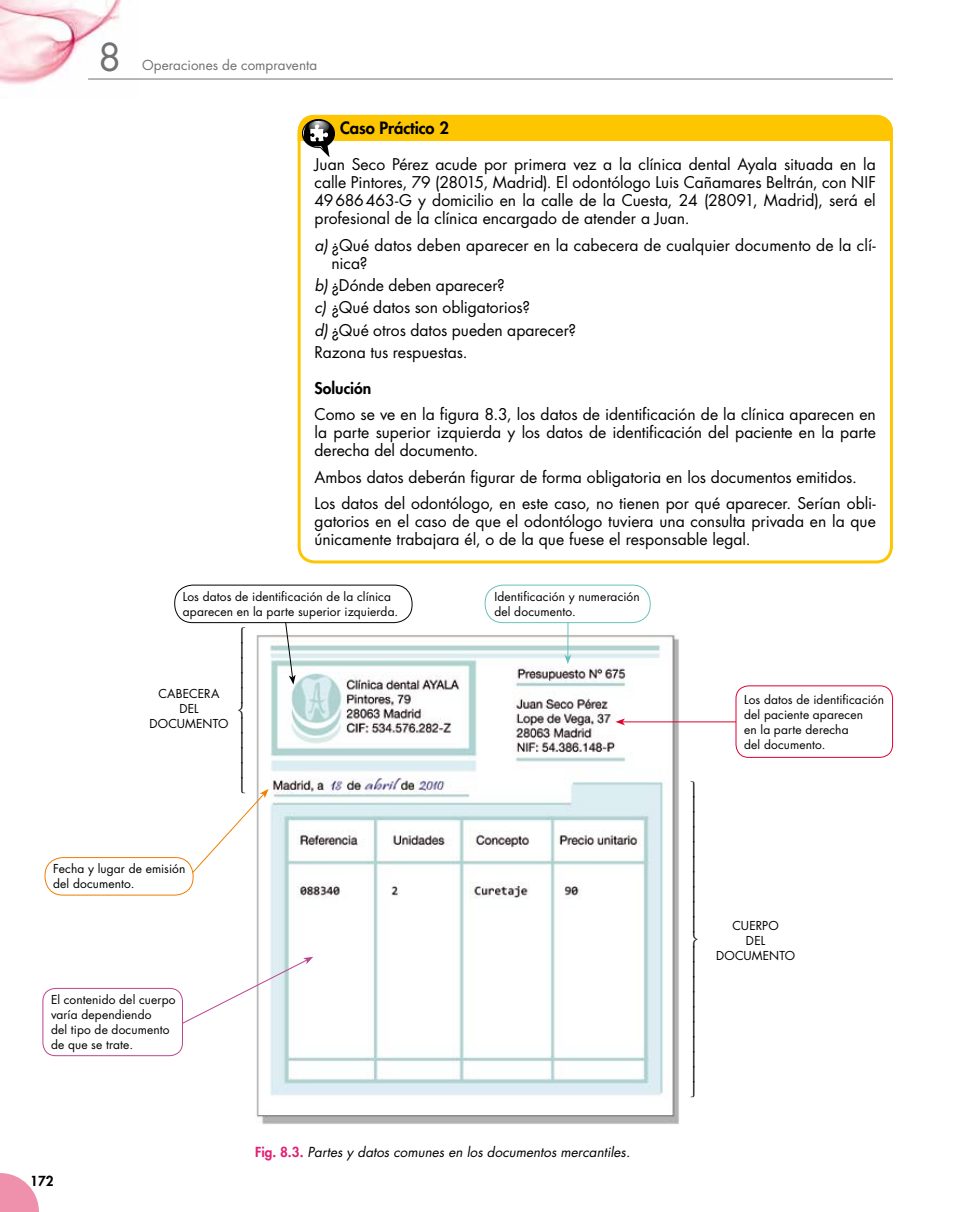
<style>
.page{position:relative;width:978px;height:1212px;background:#fff}
.page>*{position:absolute;margin:0;border:0;box-sizing:border-box;transform-origin:0 0}
.t1{font:37.5px "Futura Std";color:#707172}
.t2{font:800 16.5px "Futura Std";letter-spacing:-.005em;color:#000}
.t3{font:15.75px/18px "Futura Std";color:#000}
.t4{font:15.75px/15px "Symbol Std";color:#000;text-align:justify}
.t5{font:800 15.75px "Futura Std";color:#000}
.t6{font:italic 13.5px "Futura Std";color:#000}
.t7{font:13.5px "Futura Std";color:#707172}
.t8{font:800 13.5px "Futura Std";color:#000}
.t9{font:12px/15px "Futura Std";letter-spacing:.01em;color:#000}
.s1{font-style:italic}
.s2{font-weight:800;font-style:normal;color:#e42075}
</style>
<div class="page">
<img style="left:0;top:0;width:138px;height:85px">
<hr style="left:88px;top:79px;width:805px;height:1px;background:#707172">
<svg style="left:0;top:1173px;width:39px;height:39px"></svg>
<img style="left:256px;top:633px;width:424px;height:491px">
<div style="left:43px;top:988px;width:140px;height:68px;border:1px solid #bb448f;border-radius:13px"></div>
<svg style="left:282px;top:623px;width:14px;height:61px"></svg>
<hr style="left:567px;top:594px;width:1px;height:63px;background:#69c0bb">
<svg style="left:564px;top:654px;width:7px;height:10px"></svg>
<svg style="left:188px;top:789px;width:81px;height:88px"></svg>
<svg style="left:181px;top:957px;width:132px;height:67px"></svg>
<hr style="left:623px;top:721px;width:120px;height:1px;background:#df0030">
<svg style="left:615px;top:718px;width:10px;height:7px"></svg>
<div style="left:174px;top:585px;width:238px;height:38px;border:1px solid #000;border-radius:18px"></div>
<div style="left:485px;top:585px;width:165px;height:38px;background:#fff;border-radius:18px"></div>
<div style="left:485px;top:585px;width:166px;height:38px;border:1px solid #69c0bb;border-radius:18px"></div>
<div style="left:736px;top:686px;width:157px;height:71px;background:#fff;border-radius:13px"></div>
<div style="left:736px;top:685px;width:157px;height:73px;border:1px solid #df0030;border-radius:13px"></div>
<div style="left:45px;top:857px;width:148px;height:38px;background:#fff;border-radius:18px"></div>
<div style="left:45px;top:857px;width:148px;height:38px;border:1px solid #ee7f00;border-radius:18px"></div>
<div style="left:298px;top:115px;width:595px;height:25px;background:#fdc600"></div>
<svg style="left:302px;top:119px;width:33px;height:38px"></svg>
<div style="left:298px;top:115px;width:595px;height:448px;border:3px solid #fdc600;border-radius:16px"></div>
<h1 class="t1" style="left:98px;top:33px;width:25px">8</h1>
<p class="t7" style="left:142px;top:56px;width:176px">Operaciones de compraventa</p>
<p class="t2" style="left:340px;top:118px;width:110px">Caso Práctico 2</p>
<p class="t3" style="left:315px;top:156px;width:563px;text-align:justify">Juan Seco Pérez acude por primera vez a la clínica dental Ayala situada en la calle Pintores, 79 (28015, Madrid). El odontólogo Luis Cañamares Beltrán, con NIF 49686463-G y domicilio en la calle de la Cuesta, 24 (28091, Madrid), será el profesional de la clínica encargado de atender a Juan.</p>
<p class="t3" style="left:332px;top:236px;width:546px;text-indent:-17px"><span class="s1">a)</span> ¿Qué datos deben aparecer en la cabecera de cualquier documento de la clí&shy;nica?</p>
<p class="t3" style="left:315px;top:274px;width:263px;line-height:22.2px"><span class="s1">b)</span> ¿Dónde deben aparecer?<br><span class="s1">c)</span> ¿Qué datos son obligatorios?<br><span class="s1">d)</span> ¿Qué otros datos pueden aparecer?<br>Razona tus respuestas.</p>
<p class="t5" style="left:315px;top:378px;width:58px">Solución</p>
<p class="t3" style="left:315px;top:406px;width:563px;text-align:justify">Como se ve en la figura 8.3, los datos de identificación de la clínica aparecen en la parte superior izquierda y los datos de identificación del paciente en la parte derecha del documento.</p>
<p class="t3" style="left:315px;top:464px;width:563px;line-height:26.5px">Ambos datos deberán figurar de forma obligatoria en los documentos emitidos.<br>Los datos del odontólogo, en este caso, no tienen por qué aparecer. Serían obli-</p>
<p class="t3" style="left:315px;top:513px;width:563px">gatorios en el caso de que el odontólogo tuviera una consulta privada en la que únicamente trabajara él, o de la que fuese el responsable legal.</p>
<p class="t9" style="left:183px;top:589px;width:217px">Los datos de identificación de la clínica aparecen en la parte superior izquierda.</p>
<p class="t9" style="left:494px;top:589px;width:147px">Identificación y numeración del documento.</p>
<p class="t9" style="left:150px;top:686px;width:80px;text-align:center">CABECERA<br>DEL<br>DOCUMENTO</p>
<p class="t4" style="left:238px;top:629px;width:9px">⎧ ⎪ ⎪ ⎪ ⎪ ⎨ ⎪ ⎪ ⎪ ⎪ ⎩</p>
<p class="t9" style="left:744px;top:692px;width:142px">Los datos de identificación del paciente aparecen<br>en la parte derecha<br>del documento.</p>
<p class="t9" style="left:53px;top:862px;width:134px">Fecha y lugar de emisión del documento.</p>
<p class="t9" style="left:51px;top:992px;width:126px">El contenido del cuerpo varía dependiendo<br>del tipo de documento de que se trate.</p>
<p class="t8" style="left:30px;top:1173px;width:25px">172</p>
<p class="t6" style="left:255px;top:1143px;width:377px"><span class="s2">Fig. 8.3.</span> Partes y datos comunes en los documentos mercantiles.</p>
<p class="t9" style="left:716px;top:918px;width:80px;text-align:center">CUERPO<br>DEL<br>DOCUMENTO</p>
</div>
